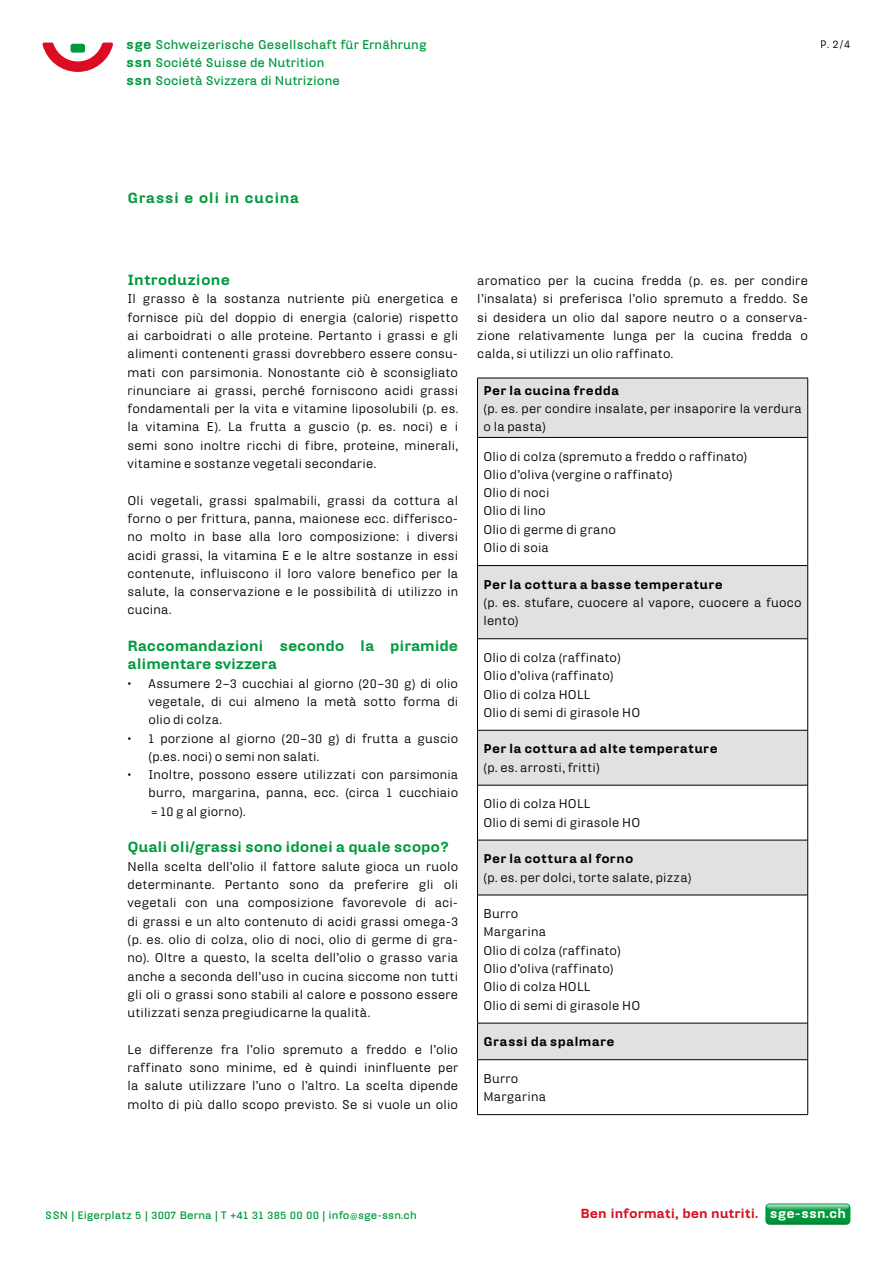
<style>
.page{position:relative;width:893px;height:1263px;background:#fff}
.page>*{position:absolute;margin:0;border:0;box-sizing:border-box;transform-origin:0 0}
.t1{font:900 14.25px/18.3px "Hydra Text OT";letter-spacing:-.01em;color:#009a3e}
.t2{font:900 14.25px "Hydra Text OT";letter-spacing:.03em;color:#009a3e}
.t3{font:900 14.25px "Hydra Text OT";letter-spacing:.01em;color:#009a3e}
.t4{font:900 12.75px "Hydra Text";letter-spacing:-.01em;color:#dc0c23}
.t5{font:12.3px/18.3px "Hydra Text";letter-spacing:.015em;color:#000}
.t6{font:900 12.3px "Hydra Text OT";letter-spacing:.02em;color:#000}
.t7{font:700 12.3px/18px "Hydra Text";letter-spacing:.005em;color:#009a3e}
.t8{font:700 10.5px "Hydra Text OT";letter-spacing:.01em;color:#009a3e}
.t9{font:10.5px "Hydra Text";color:#000}
.s1{font-weight:900;font-size:13.05px}
.s2{font-family:"Hydra Text OT"}
.s3{font-family:"Hydra Text";font-weight:400}
.s4{color:#fff}
</style>
<div class="page">
<svg style="left:43px;top:43px;width:70px;height:29px"></svg>
<svg style="left:765px;top:1203px;width:85px;height:22px;background:#24a456"></svg>
<svg style="left:478px;top:379px;width:329px;height:680px"></svg>
<hr style="left:477px;top:378px;width:331px;height:1px;background:#000">
<hr style="left:477px;top:378px;width:1px;height:59px;background:#000">
<hr style="left:807px;top:378px;width:1px;height:59px;background:#000">
<hr style="left:477px;top:437px;width:331px;height:1px;background:#000">
<hr style="left:477px;top:438px;width:1px;height:127px;background:#000">
<hr style="left:807px;top:438px;width:1px;height:127px;background:#000">
<hr style="left:477px;top:565px;width:331px;height:1px;background:#000">
<hr style="left:477px;top:566px;width:1px;height:72px;background:#000">
<hr style="left:807px;top:566px;width:1px;height:72px;background:#000">
<hr style="left:477px;top:638px;width:331px;height:1px;background:#000">
<hr style="left:477px;top:639px;width:1px;height:91px;background:#000">
<hr style="left:807px;top:639px;width:1px;height:91px;background:#000">
<hr style="left:477px;top:730px;width:331px;height:1px;background:#000">
<hr style="left:477px;top:730px;width:1px;height:55px;background:#000">
<hr style="left:807px;top:730px;width:1px;height:55px;background:#000">
<hr style="left:477px;top:785px;width:331px;height:1px;background:#000">
<hr style="left:477px;top:785px;width:1px;height:55px;background:#000">
<hr style="left:807px;top:785px;width:1px;height:55px;background:#000">
<hr style="left:477px;top:840px;width:331px;height:1px;background:#000">
<hr style="left:477px;top:840px;width:1px;height:55px;background:#000">
<hr style="left:807px;top:840px;width:1px;height:55px;background:#000">
<hr style="left:477px;top:895px;width:331px;height:1px;background:#000">
<hr style="left:477px;top:895px;width:1px;height:128px;background:#000">
<hr style="left:807px;top:895px;width:1px;height:128px;background:#000">
<hr style="left:477px;top:1023px;width:331px;height:1px;background:#000">
<hr style="left:477px;top:1023px;width:1px;height:36px;background:#000">
<hr style="left:807px;top:1023px;width:1px;height:36px;background:#000">
<hr style="left:477px;top:1059px;width:331px;height:1px;background:#000">
<hr style="left:477px;top:1060px;width:1px;height:54px;background:#000">
<hr style="left:807px;top:1060px;width:1px;height:54px;background:#000">
<hr style="left:477px;top:1114px;width:331px;height:1px;background:#000">
<p class="t7" style="left:126px;top:35px;width:302px"><span class="s1">sge</span> Schweizerische Gesellschaft für Ernährung <span class="s1">ssn</span> Société Suisse de Nutrition<br><span class="s1">ssn</span> Società Svizzera di Nutrizione</p>
<p class="t9" style="left:821px;top:38px;width:31px">P. <span class="s2">2</span> / <span class="s2">4</span></p>
<p class="t2" style="left:128px;top:188px;width:173px">Grassi e oli in cucina</p>
<p class="t3" style="left:128px;top:271px;width:104px">Introduzione</p>
<p class="t5" style="left:128px;top:289px;width:332px;text-align:justify">Il grasso è la sostanza nutriente più energetica e fornisce più del doppio di energia (calorie) rispetto ai carboidrati o alle proteine. Pertanto i grassi e gli alimenti contenenti grassi dovrebbero essere consu&shy;mati con parsimonia. Nonostante ciò è sconsigliato rinunciare ai grassi, perché forniscono acidi grassi fondamentali per la vita e vitamine liposolubili (p. es. la vitamina E). La frutta a guscio (p. es. noci) e i semi sono inoltre ricchi di fibre, proteine, minerali, vitamine e sostanze vegetali secondarie.</p>
<p class="t5" style="left:128px;top:491px;width:332px;text-align:justify">Oli vegetali, grassi spalmabili, grassi da cottura al forno o per frittura, panna, maionese ecc. differisco&shy;no molto in base alla loro composizione: i diversi acidi grassi, la vitamina E e le altre sostanze in essi contenute, influiscono il loro valore benefico per la salute, la conservazione e le possibilità di utilizzo in cucina.</p>
<p class="t1" style="left:128px;top:636px;width:332px">Raccomandazioni secondo la piramide alimentare svizzera</p>
<p class="t5" style="left:149px;top:674px;width:311px;text-align:justify;text-indent:-21px">• Assumere 2–3 cucchiai al giorno (20–30 g) di olio vegetale, di cui almeno la metà sotto forma di olio di colza.</p>
<p class="t5" style="left:149px;top:729px;width:311px;text-indent:-21px">• 1 porzione al giorno (20–30 g) di frutta a guscio (p.es. noci) o semi non salati.</p>
<p class="t5" style="left:149px;top:765px;width:311px;text-align:justify;text-indent:-21px">• Inoltre, possono essere utilizzati con parsimonia burro, margarina, panna, ecc. (circa 1 cucchiaio = 10 g al giorno).</p>
<p class="t1" style="left:128px;top:838px;width:323px">Quali oli/grassi sono idonei a quale scopo?</p>
<p class="t5" style="left:128px;top:857px;width:332px;text-align:justify">Nella scelta dell’olio il fattore salute gioca un ruolo determinante. Pertanto sono da preferire gli oli vegetali con una composizione favorevole di aci&shy;di grassi e un alto contenuto di acidi grassi omega-3 (p. es. olio di colza, olio di noci, olio di germe di gra&shy;no). Oltre a questo, la scelta dell’olio o grasso varia anche a seconda dell’uso in cucina siccome non tutti gli oli o grassi sono stabili al calore e possono essere utilizzati senza pregiudicarne la qualità.</p>
<p class="t5" style="left:128px;top:1040px;width:332px;text-align:justify">Le differenze fra l’olio spremuto a freddo e l’olio raffinato sono minime, ed è quindi ininfluente per la salute utilizzare l’uno o l’altro. La scelta dipende molto di più dallo scopo previsto. Se si vuole un olio</p>
<p class="t5" style="left:477px;top:271px;width:332px;text-align:justify">aromatico per la cucina fredda (p. es. per condire l’insalata) si preferisca l’olio spremuto a freddo. Se si desidera un olio dal sapore neutro o a conserva&shy;zione relativamente lunga per la cucina fredda o calda, si utilizzi un olio raffinato.</p>
<p class="t6" style="left:483px;top:382px;width:137px">Per la cucina fredda</p>
<p class="t5" style="left:483px;top:399px;width:320px">(p. es. per condire insalate, per insaporire la verdura o la pasta)</p>
<p class="t5" style="left:483px;top:447px;width:265px">Olio di colza (spremuto a freddo o raffinato)<br>Olio d’oliva (vergine o raffinato)<br>Olio di noci<br>Olio di lino<br>Olio di germe di grano<br>Olio di soia</p>
<p class="t6" style="left:483px;top:576px;width:241px">Per la cottura a basse temperature</p>
<p class="t5" style="left:483px;top:593px;width:320px">(p. es. stufare, cuocere al vapore, cuocere a fuoco lento)</p>
<p class="t5" style="left:483px;top:648px;width:158px">Olio di colza (raffinato)<br>Olio d’oliva (raffinato)<br>Olio di colza HOLL<br>Olio di semi di girasole HO</p>
<p class="t6" style="left:483px;top:741px;width:236px">Per la cottura ad alte temperature</p>
<p class="t5" style="left:483px;top:758px;width:118px">(p. es. arrosti, fritti)</p>
<p class="t5" style="left:483px;top:794px;width:158px">Olio di colza HOLL<br>Olio di semi di girasole HO</p>
<p class="t6" style="left:483px;top:851px;width:151px">Per la cottura al forno</p>
<p class="t5" style="left:483px;top:868px;width:210px">(p. es. per dolci, torte salate, pizza)</p>
<p class="t5" style="left:483px;top:904px;width:158px">Burro<br>Margarina<br>Olio di colza (raffinato)<br>Olio d’oliva (raffinato)<br>Olio di colza HOLL<br>Olio di semi di girasole HO</p>
<p class="t6" style="left:483px;top:1034px;width:133px">Grassi da spalmare</p>
<p class="t5" style="left:483px;top:1069px;width:64px">Burro<br>Margarina</p>
<p class="t8" style="left:46px;top:1209px;width:372px">SSN | Eigerplatz 5 | 3007 Berna | T +41 31 385 00 00 | info<span class="s3">@</span>sge-ssn.ch</p>
<p class="t4" style="left:581px;top:1205px;width:267px">Ben informati, ben nutriti. <span class="s4">sge-ssn.ch</span></p>
</div>
